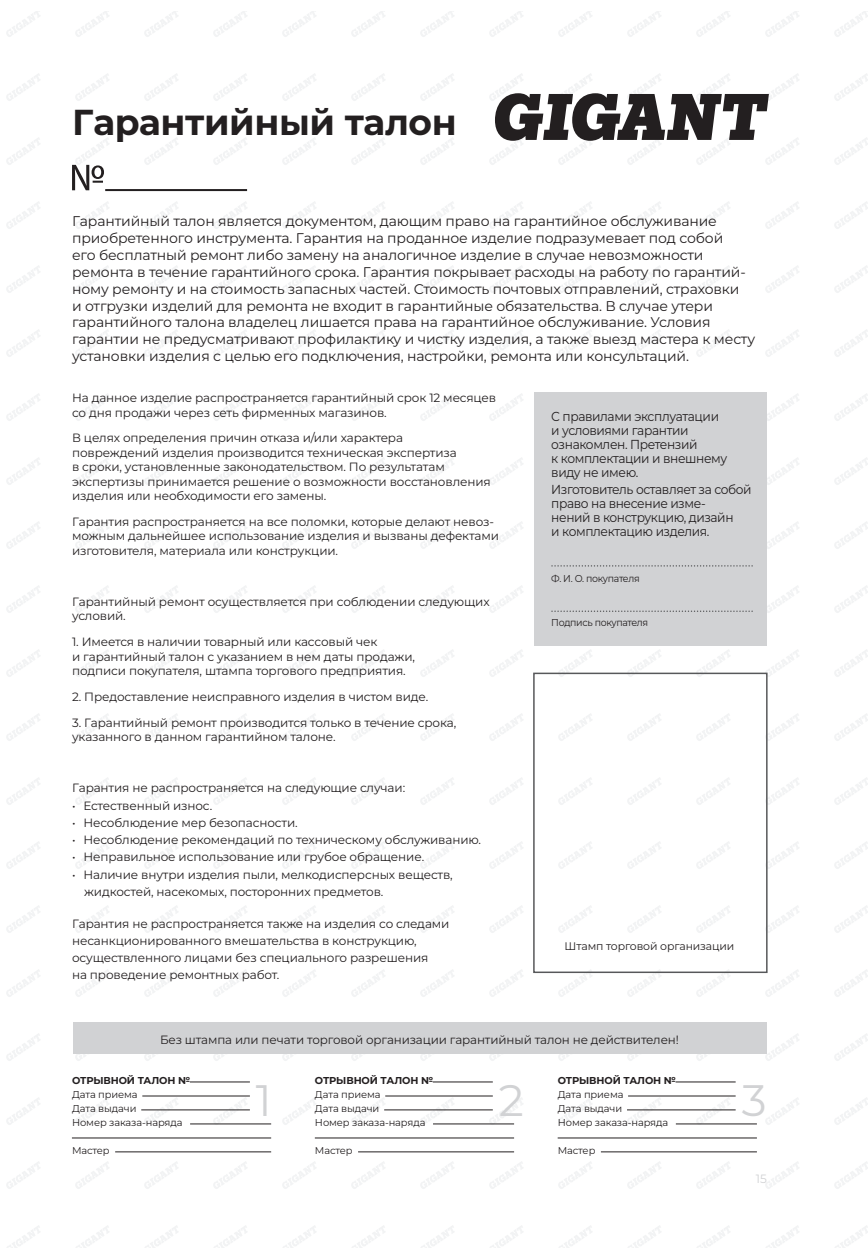
<style>
.page{position:relative;width:868px;height:1248px;background:#fff}
.page>*{position:absolute;margin:0;border:0;box-sizing:border-box;transform-origin:0 0}
.t1{font:44px "Montserrat";color:#d1d2d4}
.t2{font:700 36px "Montserrat";letter-spacing:-.01em;color:#231f20}
.t3{font:14px/16.8px "Montserrat";letter-spacing:-.01em;color:#231f20}
.t4{font:13px/14px "Montserrat";letter-spacing:-.03em;color:#231f20;scale:.94 1}
.t5{font:12px/14.4px "Montserrat";letter-spacing:-.01em;color:#231f20}
.Основной_текст{font:12px "Montserrat";color:#d1d2d4}
.t6{font:11px "Montserrat";letter-spacing:-.01em;color:#231f20}
.t7{font:10px "Montserrat";letter-spacing:-.01em;color:#231f20}
.t8{font:700 10px "Montserrat";letter-spacing:-.01em;color:#231f20}
.t9{font:10px "Montserrat";letter-spacing:-.03em;color:#231f20;scale:.94 1}
</style>
<div class="page">
<svg style="left:72px;top:165px;width:32px;height:25px"></svg>
<hr style="left:105px;top:189px;width:142px;height:2px;background:#231f20">
<div style="left:73px;top:1022px;width:693px;height:31px;background:#d1d2d4"></div>
<div style="left:533px;top:672px;width:234px;height:300px;border:2px solid #57585a"></div>
<div style="left:534px;top:392px;width:232px;height:253px;background:#d1d2d4"></div>
<svg style="left:552px;top:565px;width:201px;height:1px"></svg>
<svg style="left:552px;top:610px;width:201px;height:2px"></svg>
<hr style="left:142px;top:1095px;width:108px;height:1px;background:#231f20">
<hr style="left:190px;top:1081px;width:60px;height:1px;background:#231f20">
<hr style="left:115px;top:1151px;width:156px;height:1px;background:#231f20">
<hr style="left:72px;top:1137px;width:199px;height:1px;background:#231f20">
<hr style="left:190px;top:1123px;width:81px;height:1px;background:#231f20">
<hr style="left:141px;top:1109px;width:109px;height:1px;background:#231f20">
<hr style="left:628px;top:1095px;width:107px;height:1px;background:#231f20">
<hr style="left:675px;top:1081px;width:60px;height:1px;background:#231f20">
<hr style="left:601px;top:1151px;width:155px;height:1px;background:#231f20">
<hr style="left:557px;top:1137px;width:199px;height:1px;background:#231f20">
<hr style="left:675px;top:1123px;width:81px;height:1px;background:#231f20">
<hr style="left:627px;top:1109px;width:108px;height:1px;background:#231f20">
<hr style="left:385px;top:1095px;width:107px;height:1px;background:#231f20">
<hr style="left:432px;top:1081px;width:60px;height:1px;background:#231f20">
<hr style="left:358px;top:1151px;width:156px;height:1px;background:#231f20">
<hr style="left:315px;top:1137px;width:199px;height:1px;background:#231f20">
<hr style="left:433px;top:1123px;width:81px;height:1px;background:#231f20">
<hr style="left:384px;top:1109px;width:108px;height:1px;background:#231f20">
<svg style="left:495px;top:93px;width:273px;height:48px"></svg>
<p class="t2" style="left:72px;top:96px;width:386px">Гарантийный талон</p>
<p class="t3" style="left:72px;top:212px;width:684px">Гарантийный талон является документом, дающим право на гарантийное обслуживание приобретенного инструмента. Гарантия на проданное изделие подразумевает под собой<br>его бесплатный ремонт либо замену на аналогичное изделие в случае невозможности ремонта в течение гарантийного срока. Гарантия покрывает расходы на работу по гарантий&shy;ному ремонту и на стоимость запасных частей. Стоимость почтовых отправлений, страховки<br>и отгрузки изделий для ремонта не входит в гарантийные обязательства. В случае утери гарантийного талона владелец лишается права на гарантийное обслуживание. Условия гарантии не предусматривают профилактику и чистку изделия, а также выезд мастера к месту установки изделия с целью его подключения, настройки, ремонта или консультаций.</p>
<p class="t5" style="left:72px;top:390px;width:425px">На данное изделие распространяется гарантийный срок 12 месяцев со дня продажи через сеть фирменных магазинов.</p>
<p class="t5" style="left:72px;top:430px;width:420px">В целях определения причин отказа и/или характера повреждений изделия производится техническая экспертиза<br>в сроки, установленные законодательством. По результатам экспертизы принимается решение о возможности восстановления изделия или необходимости его замены.</p>
<p class="t5" style="left:72px;top:514px;width:428px">Гарантия распространяется на все поломки, которые делают невоз&shy;можным дальнейшее использование изделия и вызваны дефектами изготовителя, материала или конструкции.</p>
<p class="t5" style="left:72px;top:594px;width:419px">Гарантийный ремонт осуществляется при соблюдении следующих условий.</p>
<p class="t5" style="left:72px;top:634px;width:344px">1. Имеется в наличии товарный или кассовый чек<br>и гарантийный талон с указанием в нем даты продажи, подписи покупателя, штампа торгового предприятия.</p>
<p class="t5" style="left:72px;top:689px;width:358px">2. Предоставление неисправного изделия в чистом виде.</p>
<p class="t5" style="left:72px;top:714px;width:385px">3. Гарантийный ремонт производится только в течение срока, указанного в данном гарантийном талоне.</p>
<p class="t5" style="left:72px;top:780px;width:334px">Гарантия не распространяется на следующие случаи:</p>
<p class="t5" style="left:72px;top:797px;width:142px">• Естественный износ.</p>
<p class="t5" style="left:72px;top:815px;width:227px">• Несоблюдение мер безопасности.</p>
<p class="t5" style="left:72px;top:832px;width:410px">• Несоблюдение рекомендаций по техническому обслуживанию.</p>
<p class="t5" style="left:72px;top:849px;width:353px">• Неправильное использование или грубое обращение.</p>
<p class="t5" style="left:72px;top:866px;width:382px">• Наличие внутри изделия пыли, мелкодисперсных веществ,</p>
<p class="t5" style="left:84px;top:884px;width:301px">жидкостей, насекомых, посторонних предметов.</p>
<p class="t5" style="left:72px;top:915px;width:379px">Гарантия не распространяется также на изделия со следами</p>
<p class="t5" style="left:72px;top:932px;width:346px">несанкционированного вмешательства в конструкцию,</p>
<p class="t5" style="left:72px;top:950px;width:358px">осуществленного лицами без специального разрешения</p>
<p class="t5" style="left:72px;top:967px;width:209px">на проведение ремонтных работ.</p>
<p class="t4" style="left:551px;top:409px;width:189px">С правилами эксплуатации и условиями гарантии ознакомлен. Претензий<br>к комплектации и внешнему виду не имею.</p>
<p class="t4" style="left:551px;top:482px;width:215px">Изготовитель оставляет за собой право на внесение изме-<br>нений в конструкцию, дизайн<br>и комплектацию изделия.</p>
<p class="t9" style="left:551px;top:572px;width:96px">Ф. И. О. покупателя</p>
<p class="t9" style="left:551px;top:615px;width:105px">Подпись покупателя</p>
<p class="t6" style="left:564px;top:938px;width:171px">Штамп торговой организации</p>
<p class="t5" style="left:160px;top:1031px;width:520px">Без штампа или печати торговой организации гарантийный талон не действителен!</p>
<p class="t8" style="left:72px;top:1072px;width:120px">ОТРЫВНОЙ ТАЛОН №</p>
<p class="t7" style="left:72px;top:1086px;width:67px">Дата приема</p>
<p class="t7" style="left:72px;top:1100px;width:66px">Дата выдачи</p>
<p class="t7" style="left:72px;top:1114px;width:112px">Номер заказа-наряда</p>
<p class="t7" style="left:72px;top:1142px;width:39px">Мастер</p>
<p class="t8" style="left:315px;top:1072px;width:120px">ОТРЫВНОЙ ТАЛОН №</p>
<p class="t7" style="left:315px;top:1086px;width:67px">Дата приема</p>
<p class="t7" style="left:315px;top:1100px;width:66px">Дата выдачи</p>
<p class="t7" style="left:315px;top:1114px;width:112px">Номер заказа-наряда</p>
<p class="t7" style="left:315px;top:1142px;width:39px">Мастер</p>
<p class="t8" style="left:557px;top:1072px;width:120px">ОТРЫВНОЙ ТАЛОН №</p>
<p class="t7" style="left:557px;top:1086px;width:67px">Дата приема</p>
<p class="t7" style="left:557px;top:1100px;width:66px">Дата выдачи</p>
<p class="t7" style="left:557px;top:1114px;width:112px">Номер заказа-наряда</p>
<p class="t7" style="left:557px;top:1142px;width:39px">Мастер</p>
<p class="t1" style="left:256px;top:1070px;width:17px">1</p>
<p class="t1" style="left:498px;top:1070px;width:26px">2</p>
<p class="t1" style="left:741px;top:1070px;width:26px">3</p>
<p class="Основной_текст" style="left:755px;top:1170px;width:13px">15</p>
</div>
